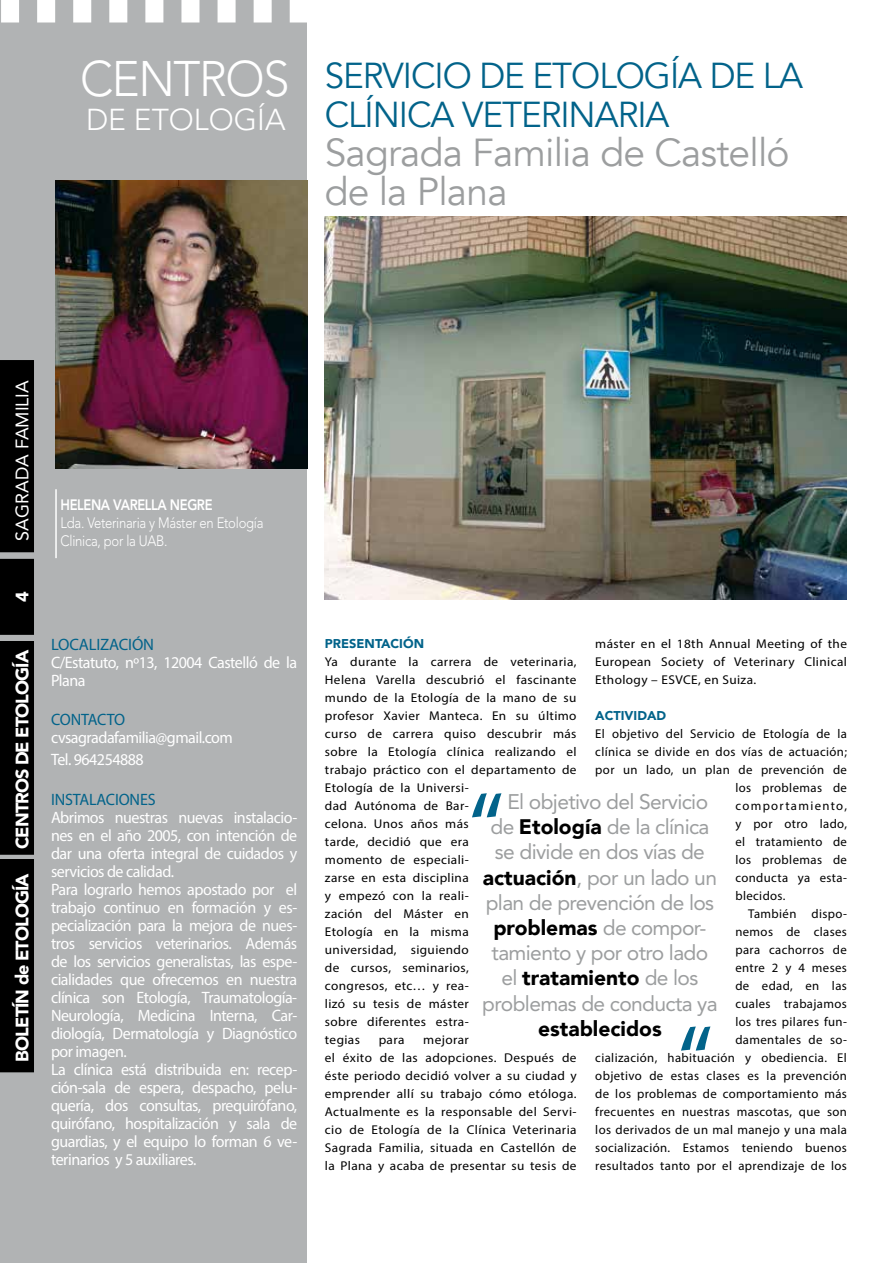
<style>
.page{position:relative;width:893px;height:1263px;background:#fff}
.page>*{position:absolute;margin:0;border:0;box-sizing:border-box;transform-origin:0 0}
.t1{font:99px "Myriad Pro";color:#02638a}
.t2{font:300 49.5px "Avenir";color:#fff;scale:.95 1}
.t3{font:39px/39px "Avenir";letter-spacing:-.02em;color:#9c9e9f}
.t4{font:36px/39px "Avenir";letter-spacing:-.03em;color:#02638a}
.t5{font:300 30px "Avenir";color:#fff}
.t6{font:21px "Avenir";letter-spacing:-.03em;color:#9c9e9f}
.t7{font:900 21px "Avenir";color:#000}
.t8{font:900 18px "Avenir";letter-spacing:-.05em;color:#fff}
.t9{font:18px "Avenir";color:#fff}
.t10{font:16.5px/18px "Myriad Pro";letter-spacing:-.03em;color:#fff}
.t11{font:16.5px "Myriad Pro";letter-spacing:-.01em;color:#02638a}
.t12{font:300 15px/18px "Avenir";letter-spacing:-.02em;color:#fff;scale:.87 1}
.t13{font:800 15px "Avenir";letter-spacing:-.03em;color:#fff;scale:.86 1}
.t14{font:12.75px/18px "Myriad Pro";letter-spacing:.03em;color:#000;scale:1.04 1}
.t15{font:12.75px "Myriad Pro";letter-spacing:.03em;color:#000}
.t16{font:900 12.75px "Avenir";color:#02638a}
.t17{font:12.75px "Myriad Pro";letter-spacing:.105em;color:#000}
.s1{font-weight:900;color:#000}
.s2{font-weight:400;color:#9c9e9f}
</style>
<div class="page">
<div style="left:0;top:0;width:307px;height:1263px;background:#b1b3b4"></div>
<div style="left:0;top:559px;width:34px;height:76px;background:#000"></div>
<div style="left:0;top:360px;width:34px;height:192px;background:#000"></div>
<div style="left:0;top:641px;width:34px;height:431px;background:#000"></div>
<img style="left:55px;top:180px;width:253px;height:288px">
<img style="left:325px;top:216px;width:521px;height:384px">
<svg style="left:1px;top:0;width:306px;height:23px"></svg>
<hr style="left:55px;top:489px;width:2px;height:69px;background:#fff">
<h2 class="t2" style="left:80px;top:49px;width:217px">CENTROS</h2>
<h3 class="t5" style="left:86px;top:102px;width:201px">DE ETOLOGÍA</h3>
<h3 class="t4" style="left:325px;top:57px;width:480px">SERVICIO DE ETOLOGÍA DE LA<br>CLÍNICA VETERINARIA</h3>
<h3 class="t3" style="left:325px;top:134px;width:467px">Sagrada Familia de Castelló de la Plana</h3>
<h3 class="t9" style="left:12px;top:541px;width:162px;rotate:-90deg">SAGRADA FAMILIA</h3>
<h3 class="t8" style="left:7px;top:602px;width:12px;rotate:-90deg">4</h3>
<h3 class="t8" style="left:7px;top:849px;width:201px;rotate:-90deg">CENTROS DE ETOLOGÍA</h3>
<h3 class="t8" style="left:7px;top:1061px;width:190px;rotate:-90deg">BOLETÍN de ETOLOGÍA</h3>
<p class="t13" style="left:61px;top:496px;width:178px">HELENA VARELLA N EGRE</p>
<p class="t12" style="left:61px;top:514px;width:235px">Lda. Veterinaria y Máster en Etología<br>Clinica, por la UAB.</p>
<p class="t11" style="left:51px;top:634px;width:104px">LOCALIZACIÓN</p>
<p class="t10" style="left:51px;top:653px;width:248px">C/Estatuto, nº13, 12004 Castelló de la<br>Plana</p>
<p class="t11" style="left:51px;top:710px;width:75px">CONTACTO</p>
<p class="t10" style="left:51px;top:727px;width:183px;line-height:21.6px">cvsagradafamilia@gmail.com<br>Tel. 964254888</p>
<p class="t11" style="left:51px;top:789px;width:106px">INSTALACIONES</p>
<p class="t10" style="left:51px;top:808px;width:248px">Abrimos nuestras nuevas instalacio&shy;nes en el año 2005, con intención de dar una oferta integral de cuidados y servicios de calidad.<br>Para lograrlo hemos apostado por el trabajo continuo en formación y es&shy;pecialización para la mejora de nues&shy;tros servicios veterinarios. Además de los servicios generalistas, las espe&shy;cialidades que ofrecemos en nuestra clínica son Etología, Traumatología-Neurología, Medicina Interna, Car&shy;diología, Dermatología y Diagnóstico por imagen.<br>La clínica está distribuida en: recep&shy;ción-sala de espera, despacho, pelu&shy;quería, dos consultas, prequirófano, quirófano, hospitalización y sala de guardias, y el equipo lo forman 6 ve&shy;terinarios y 5 auxiliares.</p>
<p class="t16" style="left:325px;top:633px;width:101px">PRESENTACIÓN</p>
<p class="t14" style="left:325px;top:653px;width:243px">Ya durante la carrera de veterinaria,<br>Helena Varella descubrió el fascinante mundo de la Etología de la mano de su profesor Xavier Manteca. En su último curso de carrera quiso descubrir más sobre la Etología clínica realizando el trabajo práctico con el departamento de<br>Etología de la Universi-<br>dad Autónoma de Bar-<br>celona. Unos años más<br>tarde, decidió que era<br>momento de especiali-<br>zarse en esta disciplina<br>y empezó con la reali-<br>zación del Máster en<br>Etología en la misma<br>universidad, siguiendo<br>de cursos, seminarios,<br>congresos, etc… y rea-<br>lizó su tesis de máster<br>sobre diferentes estra-<br>tegias</p>
<p class="t14" style="left:595px;top:635px;width:243px;text-align:justify">máster en el 18th Annual Meeting of the European Society of Veterinary Clinical Ethology – ESVCE, en Suiza.</p>
<p class="t16" style="left:595px;top:705px;width:53px">ACTIVIDAD</p>
<p class="t15" style="left:595px;top:726px;width:253px">El objetivo del Servicio de Etología de la</p>
<p class="t15" style="left:595px;top:744px;width:253px">clínica se divide en dos vías de actuación;</p>
<p class="t15" style="left:595px;top:762px;width:253px">por un lado, un plan de prevención de</p>
<p class="t15" style="left:735px;top:780px;width:113px">los problemas de</p>
<p class="t17" style="left:735px;top:798px;width:113px">comportamiento,</p>
<p class="t15" style="left:735px;top:816px;width:113px">y por otro lado,</p>
<p class="t15" style="left:735px;top:834px;width:113px">el tratamiento de</p>
<p class="t15" style="left:735px;top:852px;width:113px">los problemas de</p>
<p class="t15" style="left:735px;top:870px;width:113px">conducta ya esta-</p>
<p class="t15" style="left:735px;top:888px;width:52px">blecidos.</p>
<p class="t15" style="left:748px;top:906px;width:100px">También dispo-</p>
<p class="t15" style="left:735px;top:924px;width:113px">nemos de clases</p>
<p class="t15" style="left:735px;top:942px;width:113px">para cachorros de</p>
<p class="t15" style="left:735px;top:960px;width:113px">entre 2 y 4 meses</p>
<p class="t15" style="left:735px;top:978px;width:113px">de edad, en las</p>
<p class="t15" style="left:735px;top:996px;width:113px">cuales trabajamos</p>
<p class="t15" style="left:735px;top:1014px;width:113px">los tres pilares fun-</p>
<p class="t15" style="left:735px;top:1032px;width:113px">damentales de so-</p>
<p class="t15" style="left:595px;top:1050px;width:253px">cialización, habituación y obediencia. El</p>
<p class="t15" style="left:595px;top:1068px;width:253px">objetivo de estas clases es la prevención</p>
<p class="t15" style="left:595px;top:1086px;width:253px">de los problemas de comportamiento más</p>
<p class="t15" style="left:595px;top:1104px;width:253px">frecuentes en nuestras mascotas, que son</p>
<p class="t15" style="left:595px;top:1122px;width:253px">los derivados de un mal manejo y una mala</p>
<p class="t15" style="left:595px;top:1140px;width:253px">socialización. Estamos teniendo buenos</p>
<p class="t15" style="left:595px;top:1158px;width:253px">resultados tanto por el aprendizaje de los</p>
<h1 class="t1" style="left:469px;top:767px;width:37px">“</h1>
<h3 class="t6" style="left:507px;top:789px;width:202px">El objetivo del Servicio</h3>
<h3 class="t6" style="left:490px;top:815px;width:220px">de <span class="s1">Etología</span> de la clínica</h3>
<h3 class="t6" style="left:495px;top:840px;width:211px">se divide en dos vías de</h3>
<h3 class="t6" style="left:483px;top:865px;width:236px"><span class="s1">actuación</span>, por un lado un</h3>
<h3 class="t6" style="left:486px;top:890px;width:230px">plan de prevención de los</h3>
<h3 class="t7" style="left:493px;top:910px;width:215px">problemas <span class="s2">de compor-</span></h3>
<h3 class="t6" style="left:492px;top:941px;width:218px">tamiento y por otro lado</h3>
<h3 class="t7" style="left:501px;top:960px;width:198px"><span class="s2">el</span> tratamiento <span class="s2">de los</span></h3>
<h3 class="t6" style="left:482px;top:991px;width:237px">problemas de conducta ya</h3>
<h3 class="t7" style="left:538px;top:1010px;width:125px">establecidos</h3>
<h1 class="t1" style="left:678px;top:1000px;width:37px">“</h1>
<p class="t14" style="left:325px;top:1031px;width:243px;text-indent:98px">mejorar<br>el éxito de las adopciones. Después de éste periodo decidió volver a su ciudad y emprender allí su trabajo cómo etóloga.<br>Actualmente es la responsable del Servi&shy;cio de Etología de la Clínica Veterinaria Sagrada Familia, situada en Castellón de la Plana y acaba de presentar su tesis de</p>
<p class="t14" style="left:379px;top:1031px;width:26px">para</p>
</div>
